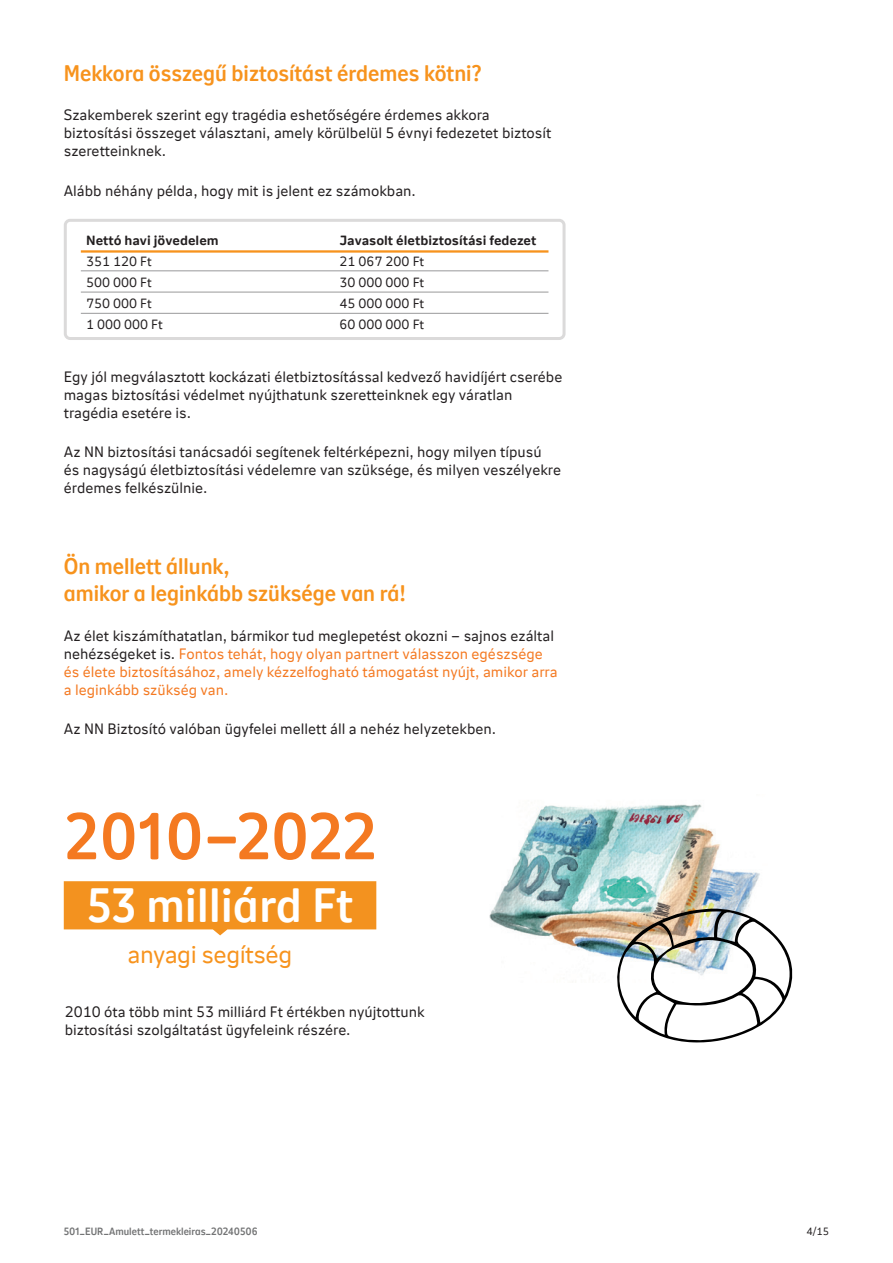
<style>
.page{position:relative;width:893px;height:1263px;background:#fff}
.page>*{position:absolute;margin:0;border:0;box-sizing:border-box;transform-origin:0 0}
.t1{font:65.55px "Nitti Grotesk NN Heading";letter-spacing:.005em;color:#f47921}
.t2{font:48px "Nitti Grotesk NN Heading";letter-spacing:.01em;color:#fff}
.folyószöveg{font:24.75px "Nitti Grotesk NN Text";letter-spacing:-.02em;color:#f7931d}
.kiscím{font:22.5px "Nitti Grotesk NN Heading";color:#f7931d}
.kiscím-2{font:15px/18px "Nitti Grotesk NN Text";color:#231f20}
.kenyerszoveg{font:15px/18px "Nitti Grotesk NN Text";color:#f47921}
.kenyerszoveg-2{font:15px/18px "Nitti Grotesk NN Text";color:#231f20}
.folyószöveg-2{font:13.35px "Nitti Grotesk NN Text";color:#231f20}
.folyószöveg-3{font:700 13.35px "Nitti Grotesk NN Text";color:#231f20}
.t3{font:10.5px "Nitti Grotesk NN Heading";color:#737475}
.t4{font:10.5px "Nitti Grotesk NN Text";color:#231f20}
.s1{color:#231f20}
</style>
<div class="page">
<div style="left:64px;top:219px;width:502px;height:121px;border:3px solid #dbdada;border-radius:5px"></div>
<hr style="left:81px;top:270px;width:467px;height:1px;background:#99999a">
<hr style="left:81px;top:292px;width:467px;height:1px;background:#99999a">
<hr style="left:81px;top:313px;width:467px;height:1px;background:#99999a">
<hr style="left:81px;top:250px;width:467px;height:3px;background:#f7931d">
<svg style="left:64px;top:881px;width:312px;height:54px;background:#f49d36"></svg>
<img style="left:489px;top:804px;width:271px;height:153px">
<img style="left:613px;top:908px;width:180px;height:135px">
<p class="kiscím" style="left:64px;top:57px;width:419px">Mekkora összegű biztosítást érdemes kötni?</p>
<p class="kiscím-2" style="left:64px;top:105px;width:489px">Szakemberek szerint egy tragédia eshetőségére érdemes akkora biztosítási összeget választani, amely körülbelül 5 évnyi fedezetet biztosít szeretteinknek.</p>
<p class="kiscím-2" style="left:64px;top:181px;width:354px">Alább néhány példa, hogy mit is jelent ez számokban.</p>
<p class="folyószöveg-3" style="left:86px;top:231px;width:134px">Nettó havi jövedelem</p>
<p class="folyószöveg-3" style="left:340px;top:231px;width:198px">Javasolt életbiztosítási fedezet</p>
<p class="folyószöveg-2" style="left:86px;top:252px;width:67px">351 120 Ft</p>
<p class="folyószöveg-2" style="left:340px;top:252px;width:86px">21 067 200 Ft</p>
<p class="folyószöveg-2" style="left:86px;top:273px;width:67px">500 000 Ft</p>
<p class="folyószöveg-2" style="left:340px;top:273px;width:86px">30 000 000 Ft</p>
<p class="folyószöveg-2" style="left:86px;top:294px;width:67px">750 000 Ft</p>
<p class="folyószöveg-2" style="left:340px;top:294px;width:86px">45 000 000 Ft</p>
<p class="folyószöveg-2" style="left:86px;top:315px;width:78px">1 000 000 Ft</p>
<p class="folyószöveg-2" style="left:340px;top:315px;width:86px">60 000 000 Ft</p>
<p class="kiscím-2" style="left:64px;top:367px;width:500px">Egy jól megválasztott kockázati életbiztosítással kedvező havidíjért cserébe magas biztosítási védelmet nyújthatunk szeretteinknek egy váratlan tragédia esetére is.</p>
<p class="kiscím-2" style="left:64px;top:442px;width:499px">Az NN biztosítási tanácsadói segítenek feltérképezni, hogy milyen típusú és nagyságú életbiztosítási védelemre van szüksége, és milyen veszélyekre érdemes felkészülnie.</p>
<p class="kiscím" style="left:64px;top:550px;width:168px">Ön mellett állunk,</p>
<p class="kiscím" style="left:64px;top:577px;width:344px">amikor a leginkább szüksége van rá!</p>
<p class="kenyerszoveg" style="left:64px;top:626px;width:495px"><span class="s1">Az élet kiszámíthatatlan, bármikor tud meglepetést okozni – sajnos ezáltal nehézségeket is.</span> Fontos tehát, hogy olyan partnert válasszon egészsége és élete biztosításához, amely kézzelfogható támogatást nyújt, amikor arra a leginkább szükség van.</p>
<p class="kenyerszoveg-2" style="left:64px;top:719px;width:434px">Az NN Biztosító valóban ügyfelei mellett áll a nehéz helyzetekben.</p>
<p class="t1" style="left:64px;top:789px;width:314px">2010–2022</p>
<p class="t2" style="left:87px;top:871px;width:268px">53 milliárd Ft</p>
<p class="folyószöveg" style="left:127px;top:937px;width:166px">anyagi segítség</p>
<p class="kenyerszoveg-2" style="left:65px;top:1002px;width:361px">2010 óta több mint 53 milliárd Ft értékben nyújtottunk biztosítási szolgáltatást ügyfeleink részére.</p>
<p class="t3" style="left:64px;top:1223px;width:195px">501_EUR_Amulett_termekleiras_20240506</p>
<p class="t4" style="left:807px;top:1224px;width:24px">4/15</p>
</div>
